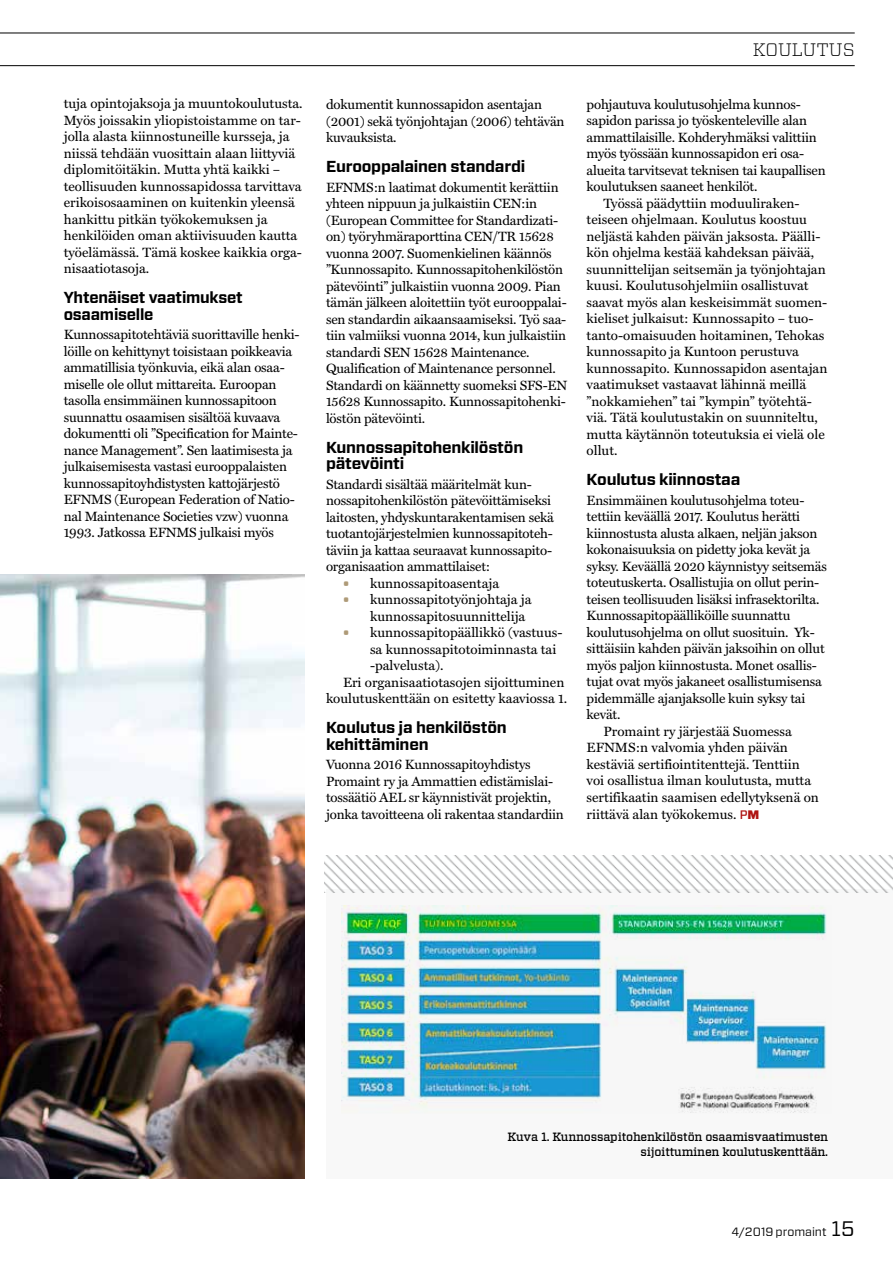
<style>
.page{position:relative;width:893px;height:1263px;background:#fff}
.page>*{position:absolute;margin:0;border:0;box-sizing:border-box;transform-origin:0 0}
.t1{font:300 18px "Vitesse";color:#000}
.t2{font:700 15.9px/16.5px "Vitesse Sans";letter-spacing:-.015em;color:#000}
.t3{font:13.5px/16.5px "Miller Text";letter-spacing:-.015em;color:#000}
.t4{font:500 12px/15px "Vitesse";letter-spacing:-.015em;color:#000;text-align:right}
.t5{font:12px "Vitesse Sans";letter-spacing:-.005em;color:#000}
.s1{font-family:"Vitesse Sans";font-weight:900;font-size:12px;color:#ae9a77}
.s2{font-family:"Vitesse Sans";font-weight:500;font-size:12.3px;color:#af1412}
.s3{font-family:"Vitesse Sans";font-weight:900;font-size:12.3px;color:#af1412}
.s4{font-family:"Vitesse";font-size:21px}
</style>
<div class="page">
<div style="left:326px;top:889px;width:567px;height:289px;background:#f8f8f8"></div>
<img style="left:0;top:574px;width:305px;height:604px">
<img style="left:342px;top:906px;width:485px;height:207px">
<img style="left:325px;top:856px;width:568px;height:36px">
<hr style="left:0;top:33px;width:855px;height:1px;background:#000">
<hr style="left:0;top:65px;width:855px;height:1px;background:#000">
<p class="t3" style="left:64px;top:96px;width:240px">tuja opintojaksoja ja muuntokoulutusta.<br>Myös joissakin yliopistoistamme on tar&shy;jolla alasta kiinnostuneille kursseja, ja niissä tehdään vuosittain alaan liittyviä diplomitöitäkin. Mutta yhtä kaikki – teollisuuden kunnossapidossa tarvittava erikoisosaaminen on kuitenkin yleensä hankittu pitkän työkokemuksen ja henkilöiden oman aktiivisuuden kautta työelämässä. Tämä koskee kaikkia orga&shy;nisaatiotasoja.</p>
<p class="t2" style="left:64px;top:290px;width:180px">Yhtenäiset vaatimukset osaamiselle</p>
<p class="t3" style="left:64px;top:327px;width:237px">Kunnossapitotehtäviä suorittaville henki&shy;löille on kehittynyt toisistaan poikkeavia ammatillisia työnkuvia, eikä alan osaa&shy;miselle ole ollut mittareita. Euroopan tasolla ensimmäinen kunnossapitoon suunnattu osaamisen sisältöä kuvaava dokumentti oli ”Specification for Mainte&shy;nance Management”. Sen laatimisesta ja julkaisemisesta vastasi eurooppalaisten kunnossapitoyhdistysten kattojärjestö EFNMS (European Federation of Natio&shy;nal Maintenance Societies vzw) vuonna 1993. Jatkossa EFNMS julkaisi myös</p>
<p class="t3" style="left:326px;top:97px;width:240px">dokumentit kunnossapidon asentajan (2001) sekä työnjohtajan (2006) tehtävän kuvauksista.</p>
<p class="t2" style="left:326px;top:159px;width:201px">Eurooppalainen standardi</p>
<p class="t3" style="left:326px;top:179px;width:243px">EFNMS:n laatimat dokumentit kerättiin yhteen nippuun ja julkaistiin CEN:in (European Committee for Standardizati&shy;on) työryhmäraporttina CEN/TR 15628 vuonna 2007. Suomenkielinen käännös ”Kunnossapito. Kunnossapitohenkilöstön pätevöinti” julkaistiin vuonna 2009. Pian tämän jälkeen aloitettiin työt eurooppalai&shy;sen standardin aikaansaamiseksi. Työ saa&shy;tiin valmiiksi vuonna 2014, kun julkaistiin standardi SEN 15628 Maintenance.<br>Qualification of Maintenance personnel.<br>Standardi on käännetty suomeksi SFS-EN 15628 Kunnossapito. Kunnossapitohenki&shy;löstön pätevöinti.</p>
<p class="t2" style="left:326px;top:439px;width:199px">Kunnossapitohenkilöstön pätevöinti</p>
<p class="t3" style="left:326px;top:476px;width:229px">Standardi sisältää määritelmät kun&shy;nossapitohenkilöstön pätevöittämiseksi laitosten, yhdyskuntarakentamisen sekä tuotantojärjestelmien kunnossapitoteh&shy;täviin ja kattaa seuraavat kunnossapito&shy;organisaation ammattilaiset:</p>
<p class="t3" style="left:343px;top:575px;width:158px"><span class="s1">•</span> kunnossapitoasentaja</p>
<p class="t3" style="left:370px;top:592px;width:163px;text-indent:-27px"><span class="s1">•</span> kunnossapitotyönjohtaja ja kunnossapitosuunnittelija</p>
<p class="t3" style="left:343px;top:625px;width:221px"><span class="s1">•</span> kunnossapitopäällikkö (vastuus-</p>
<p class="t3" style="left:370px;top:641px;width:188px">sa kunnossapitotoiminnasta tai</p>
<p class="t3" style="left:370px;top:658px;width:75px">-palvelusta).</p>
<p class="t3" style="left:343px;top:674px;width:223px">Eri organisaatiotasojen sijoittuminen</p>
<p class="t3" style="left:326px;top:691px;width:243px">koulutuskenttään on esitetty kaaviossa 1.</p>
<p class="t2" style="left:326px;top:720px;width:182px">Koulutus ja henkilöstön kehittäminen</p>
<p class="t3" style="left:326px;top:757px;width:239px">Vuonna 2016 Kunnossapitoyhdistys Promaint ry ja Ammattien edistämislai&shy;tossäätiö AEL sr käynnistivät projektin, jonka tavoitteena oli rakentaa standardiin</p>
<h1 class="t1" style="left:753px;top:38px;width:104px">KOULUTUS</h1>
<p class="t3" style="left:587px;top:96px;width:216px">pohjautuva koulutusohjelma kunnos-</p>
<p class="t3" style="left:587px;top:113px;width:222px">sapidon parissa jo työskenteleville alan</p>
<p class="t3" style="left:587px;top:129px;width:232px">ammattilaisille. Kohderyhmäksi valittiin</p>
<p class="t3" style="left:587px;top:146px;width:219px">myös työssään kunnossapidon eri osa-</p>
<p class="t3" style="left:587px;top:162px;width:241px">alueita tarvitsevat teknisen tai kaupallisen</p>
<p class="t3" style="left:587px;top:179px;width:172px">koulutuksen saaneet henkilöt.</p>
<p class="t3" style="left:604px;top:195px;width:197px">Työssä päädyttiin moduuliraken-</p>
<p class="t3" style="left:587px;top:212px;width:222px">teiseen ohjelmaan. Koulutus koostuu</p>
<p class="t3" style="left:587px;top:228px;width:235px">neljästä kahden päivän jaksosta. Päälli-</p>
<p class="t3" style="left:587px;top:245px;width:229px">kön ohjelma kestää kahdeksan päivää,</p>
<p class="t3" style="left:587px;top:261px;width:241px">suunnittelijan seitsemän ja työnjohtajan</p>
<p class="t3" style="left:587px;top:278px;width:224px">kuusi. Koulutusohjelmiin osallistuvat</p>
<p class="t3" style="left:587px;top:294px;width:242px">saavat myös alan keskeisimmät suomen-</p>
<p class="t3" style="left:587px;top:311px;width:228px">kieliset julkaisut: Kunnossapito – tuo-</p>
<p class="t3" style="left:587px;top:327px;width:239px">tanto-omaisuuden hoitaminen, Tehokas</p>
<p class="t3" style="left:587px;top:344px;width:214px">kunnossapito ja Kuntoon perustuva</p>
<p class="t3" style="left:587px;top:360px;width:242px">kunnossapito. Kunnossapidon asentajan</p>
<p class="t3" style="left:587px;top:377px;width:221px">vaatimukset vastaavat lähinnä meillä</p>
<p class="t3" style="left:587px;top:393px;width:227px">”nokkamiehen” tai ”kympin” työtehtä-</p>
<p class="t3" style="left:587px;top:410px;width:233px">viä. Tätä koulutustakin on suunniteltu,</p>
<p class="t3" style="left:587px;top:426px;width:240px">mutta käytännön toteutuksia ei vielä ole</p>
<p class="t3" style="left:587px;top:443px;width:32px">ollut.</p>
<p class="t2" style="left:587px;top:472px;width:155px">Koulutus kiinnostaa</p>
<p class="t3" style="left:587px;top:492px;width:219px">Ensimmäinen koulutusohjelma toteu-</p>
<p class="t3" style="left:587px;top:509px;width:215px">tettiin keväällä 2017. Koulutus herätti</p>
<p class="t3" style="left:587px;top:525px;width:232px">kiinnostusta alusta alkaen, neljän jakson</p>
<p class="t3" style="left:587px;top:542px;width:225px">kokonaisuuksia on pidetty joka kevät ja</p>
<p class="t3" style="left:587px;top:558px;width:242px">syksy. Keväällä 2020 käynnistyy seitsemäs</p>
<p class="t3" style="left:587px;top:575px;width:234px">toteutuskerta. Osallistujia on ollut perin-</p>
<p class="t3" style="left:587px;top:591px;width:234px">teisen teollisuuden lisäksi infrasektorilta.</p>
<p class="t3" style="left:587px;top:608px;width:205px">Kunnossapitopäälliköille suunnattu</p>
<p class="t3" style="left:587px;top:624px;width:230px">koulutusohjelma on ollut suosituin. Yk-</p>
<p class="t3" style="left:587px;top:641px;width:240px">sittäisiin kahden päivän jaksoihin on ollut</p>
<p class="t3" style="left:587px;top:657px;width:232px">myös paljon kiinnostusta. Monet osallis-</p>
<p class="t3" style="left:587px;top:674px;width:237px">tujat ovat myös jakaneet osallistumisensa</p>
<p class="t3" style="left:587px;top:690px;width:220px">pidemmälle ajanjaksolle kuin syksy tai</p>
<p class="t3" style="left:587px;top:707px;width:35px">kevät.</p>
<p class="t3" style="left:604px;top:723px;width:190px">Promaint ry järjestää Suomessa</p>
<p class="t3" style="left:587px;top:740px;width:203px">EFNMS:n valvomia yhden päivän</p>
<p class="t3" style="left:587px;top:756px;width:215px">kestäviä sertifiointitenttejä. Tenttiin</p>
<p class="t3" style="left:587px;top:773px;width:226px">voi osallistua ilman koulutusta, mutta</p>
<p class="t3" style="left:587px;top:789px;width:234px">sertifikaatin saamisen edellytyksenä on</p>
<p class="t3" style="left:587px;top:806px;width:174px">riittävä alan työkokemus. <span class="s2">P</span><span class="s3">M</span></p>
<p class="t4" style="left:508px;top:1129px;width:322px">Kuva 1. Kunnossapitohenkilöstön osaamisvaatimusten sijoittuminen koulutuskenttään.</p>
<p class="t5" style="left:731px;top:1224px;width:125px">4/2019 promaint <span class="s4">15</span></p>
</div>
